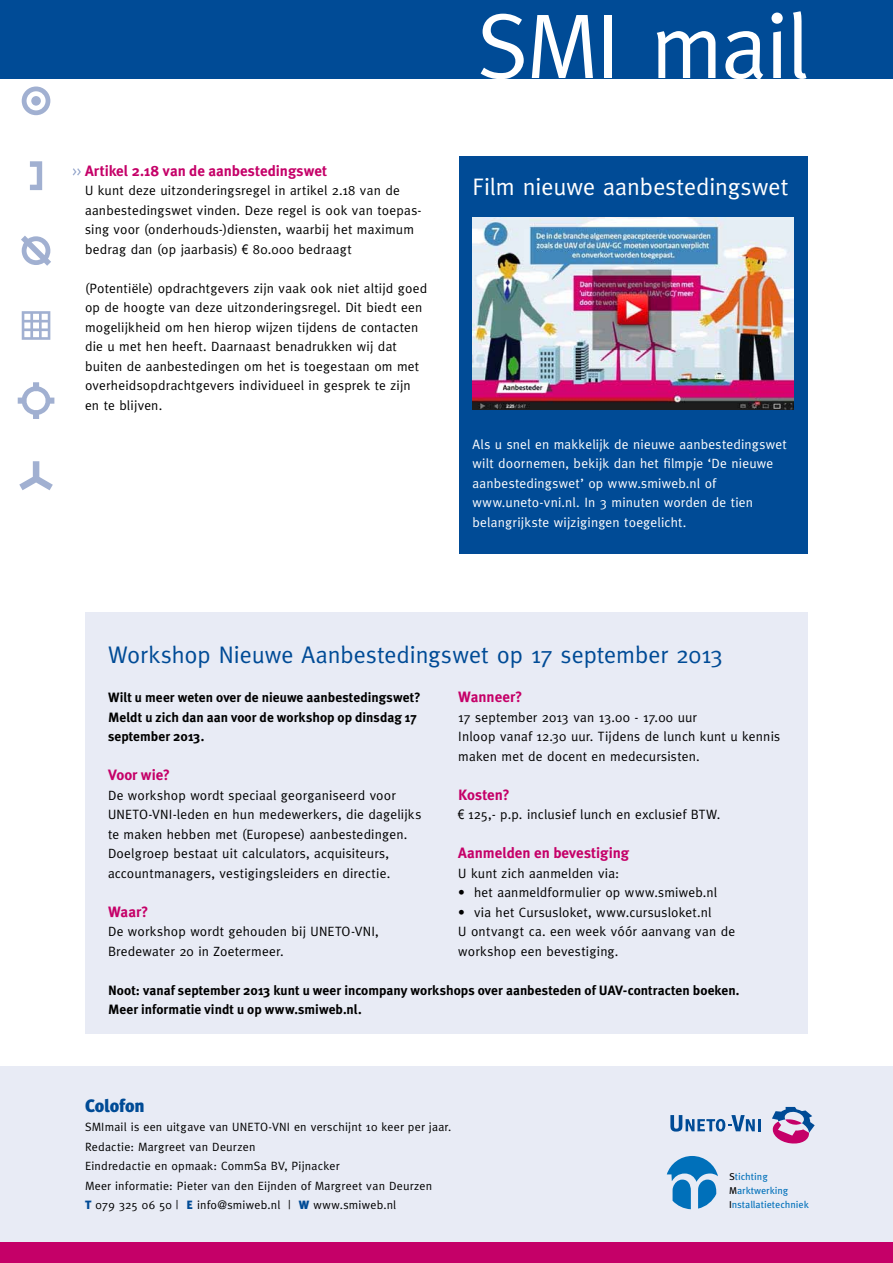
<style>
.page{position:relative;width:893px;height:1263px;background:#fff}
.page>*{position:absolute;margin:0;border:0;box-sizing:border-box;transform-origin:0 0}
.t1{font:91.8px "Meta Normal";letter-spacing:-.02em;color:#fff}
.t2{font:24px "Meta Normal";color:#004b96}
.t3{font:24px "Meta Normal";color:#fff}
.t4{font:900 18px "Meta Plus";letter-spacing:-.01em;color:#004b96}
.t5{font:700 15px "Meta Plus";color:#c50068}
.t6{font:13.5px/19.5px "Meta Normal";letter-spacing:.015em;color:#000}
.t7{font:700 13.5px/19.5px "Meta Plus";letter-spacing:.005em;color:#000}
.t8{font:13.5px/19.5px "Meta Normal";letter-spacing:.015em;color:#fff}
.t9{font:12px/19.5px "Meta Normal";letter-spacing:.02em;color:#000}
.t10{font:9.9px/14.1px "Meta OT";color:#0070ba}
.s1{font-family:"Arial Narrow"}
.s2{font-family:"Meta Plus";font-weight:900;color:#004b96}
.s3{color:#000}
</style>
<div class="page">
<div style="left:0;top:0;width:893px;height:78px;background:#004b96"></div>
<div style="left:0;top:1067px;width:893px;height:196px;background:#e8ebf5"></div>
<div style="left:85px;top:612px;width:723px;height:422px;background:#e8ebf5"></div>
<div style="left:0;top:1242px;width:893px;height:21px;background:#c50068"></div>
<svg style="left:19px;top:461px;width:34px;height:29px"></svg>
<svg style="left:18px;top:382px;width:36px;height:37px"></svg>
<svg style="left:30px;top:161px;width:12px;height:29px"></svg>
<svg style="left:22px;top:87px;width:28px;height:28px"></svg>
<svg style="left:21px;top:236px;width:30px;height:30px"></svg>
<svg style="left:22px;top:311px;width:28px;height:29px"></svg>
<svg style="left:667px;top:1156px;width:51px;height:53px"></svg>
<svg style="left:772px;top:1107px;width:43px;height:37px"></svg>
<svg style="left:670px;top:1115px;width:91px;height:16px"></svg>
<svg style="left:72px;top:168px;width:9px;height:8px"></svg>
<div style="left:459px;top:156px;width:349px;height:398px;background:#004b96"></div>
<img style="left:473px;top:218px;width:321px;height:192px">
<p class="t5" style="left:85px;top:162px;width:244px">Artikel 2.18 van de aanbestedingswet</p>
<p class="t6" style="left:85px;top:180px;width:338px">U kunt deze uitzonderingsregel in artikel 2.18 van de aanbestedingswet vinden. Deze regel is ook van toepas&shy;sing voor (onderhouds-)diensten, waarbij het maximum bedrag dan (op jaarbasis) <span class="s1">€</span> 80.000 bedraagt</p>
<p class="t6" style="left:85px;top:278px;width:344px">(Potentiële) opdrachtgevers zijn vaak ook niet altijd goed op de hoogte van deze uitzonderingsregel. Dit biedt een mogelijkheid om hen hierop wijzen tijdens de contacten die u met hen heeft. Daarnaast benadrukken wij dat buiten de aanbestedingen om het is toegestaan om met overheidsopdrachtgevers individueel in gesprek te zijn en te blijven.</p>
<h1 class="t1" style="left:478px;top:-7px;width:333px">SMI mail</h1>
<h2 class="t3" style="left:472px;top:173px;width:317px">Film nieuwe aanbestedingswet</h2>
<p class="t8" style="left:472px;top:434px;width:316px">Als u snel en makkelijk de nieuwe aanbestedingswet wilt doornemen, bekijk dan het filmpje ‘De nieuwe aanbestedingswet’ op www.smiweb.nl of www.uneto-vni.nl. In 3 minuten worden de tien belangrijkste wijzigingen toegelicht.</p>
<h2 class="t2" style="left:108px;top:641px;width:617px">Workshop Nieuwe Aanbestedingswet op 17 september 2013</h2>
<p class="t7" style="left:108px;top:688px;width:314px">Wilt u meer weten over de nieuwe aanbestedingswet?<br>Meldt u zich dan aan voor de workshop op dinsdag 17 september 2013.</p>
<p class="t5" style="left:108px;top:766px;width:64px">Voor wie?</p>
<p class="t6" style="left:108px;top:785px;width:315px">De workshop wordt speciaal georganiseerd voor UNETO-VNI-leden en hun medewerkers, die dagelijks te maken hebben met (Europese) aanbestedingen.<br>Doelgroep bestaat uit calculators, acquisiteurs, accountmanagers, vestigingsleiders en directie.</p>
<p class="t5" style="left:108px;top:903px;width:42px">Waar?</p>
<p class="t6" style="left:108px;top:921px;width:272px">De workshop wordt gehouden bij UNETO-VNI,<br>Bredewater 20 in Zoetermeer.</p>
<p class="t5" style="left:458px;top:688px;width:66px">Wanneer?</p>
<p class="t6" style="left:458px;top:707px;width:323px">17 september 2013 van 13.00 - 17.00 uur<br>Inloop vanaf 12.30 uur. Tijdens de lunch kunt u kennis maken met de docent en medecursisten.</p>
<p class="t5" style="left:458px;top:786px;width:53px">Kosten?</p>
<p class="t6" style="left:458px;top:804px;width:264px"><span class="s1">€</span> 125,- p.p. inclusief lunch en exclusief BTW.</p>
<p class="t5" style="left:458px;top:844px;width:172px">Aanmelden en bevestiging</p>
<p class="t6" style="left:458px;top:863px;width:162px">U kunt zich aanmelden via:</p>
<p class="t6" style="left:458px;top:882px;width:260px">• het aanmeldformulier op www.smiweb.nl</p>
<p class="t6" style="left:458px;top:902px;width:278px">• via het Cursusloket, www.cursusloket.nl<br>U ontvangt ca. een week vóór aanvang van de workshop een bevestiging.</p>
<p class="t7" style="left:108px;top:980px;width:633px">N oot: vanaf september 2013 kunt u weer incompany workshops over aanbesteden of UAV-contracten boeken.<br>Meer informatie vindt u op www.smiweb.nl.</p>
<h3 class="t4" style="left:85px;top:1095px;width:61px">Colofon</h3>
<p class="t9" style="left:85px;top:1117px;width:368px">SMImail is een uitgave van UNETO-VNI en verschijnt 10 keer per jaar.<br>Redactie: Margreet van Deurzen<br>Eindredactie en opmaak: CommSa BV, Pijnacker<br>Meer informatie: Pieter van den Eijnden of Margreet van Deurzen<br><span class="s2">T</span> 079 325 06 50 | <span class="s2">E</span> info@smiweb.nl | <span class="s2">W</span> www.smiweb.nl</p>
<p class="t10" style="left:729px;top:1169px;width:81px"><span class="s3">S</span>tichting<br><span class="s3">M</span>arktwerking<br><span class="s3">I</span>nstallatietechniek</p>
</div>
